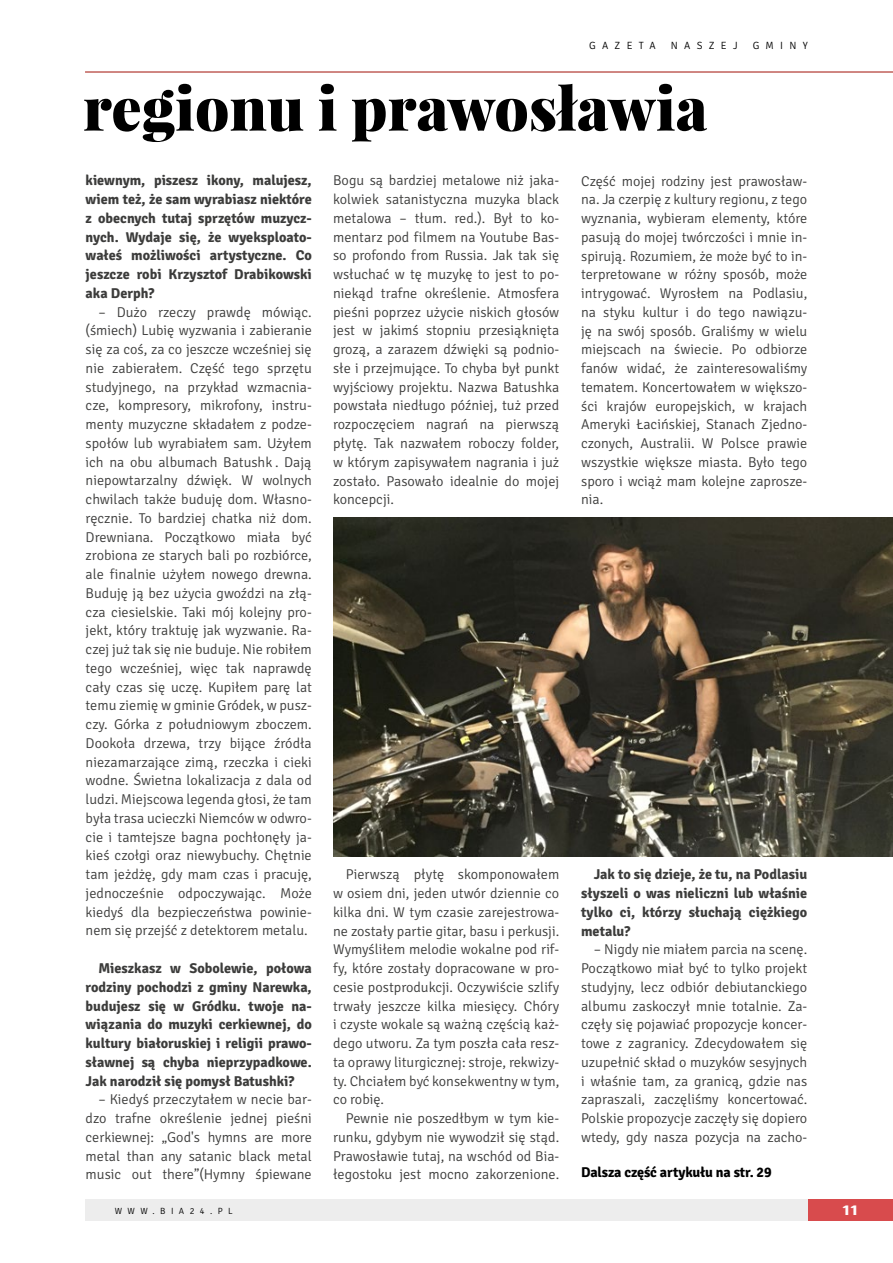
<style>
.page{position:relative;width:893px;height:1263px;background:#fff}
.page>*{position:absolute;margin:0;border:0;box-sizing:border-box;transform-origin:0 0}
.t1{font:900 60px "Playfair Display";color:#000}
.t2{font:300 14.25px/18.8px "Signika";color:#3c3c3b;text-align:justify}
.t3{font:700 14.25px/18.8px "Signika";color:#3c3c3b;text-align:justify}
.t4{font:700 14.25px "Signika";letter-spacing:-.01em;color:#000}
.t5{font:800 13.5px "Costa Ptf";color:#fff}
.t6{font:300 10.5px "Signika";letter-spacing:.6em;color:#000}
.t7{font:300 9px "Signika";letter-spacing:.6em;color:#000}
</style>
<div class="page">
<div style="left:85px;top:1199px;width:750px;height:21px;background:#ededed"></div>
<div style="left:808px;top:1199px;width:85px;height:21px;background:#d84b4d"></div>
<hr style="left:85px;top:72px;width:808px;height:1px;background:#a11007">
<img style="left:333px;top:518px;width:560px;height:339px">
<p class="t6" style="left:589px;top:40px;width:68px">gazeta</p>
<p class="t6" style="left:671px;top:40px;width:68px">naszej</p>
<p class="t6" style="left:753px;top:40px;width:57px">gminy</p>
<h1 class="t1" style="left:83px;top:70px;width:626px">regionu i prawosławia</h1>
<p class="t3" style="left:86px;top:171px;width:228px">kiewnym, piszesz ikony, malujesz, wiem też, że sam wyrabiasz niektóre z obecnych tutaj sprzętów muzycz&shy;nych. Wydaje się, że wyeksploato&shy;wałeś możliwości artystyczne. Co jeszcze robi Krzysztof Drabikowski aka Derph?</p>
<p class="t2" style="left:86px;top:303px;width:228px;text-indent:13px">– Dużo rzeczy prawdę mówiąc. (śmiech) Lubię wyzwania i zabieranie się za coś, za co jeszcze wcześniej się nie zabierałem. Część tego sprzętu studyjnego, na przykład wzmacnia&shy;cze, kompresory, mikrofony, instru&shy;menty muzyczne składałem z podze&shy;społów lub wyrabiałem sam. Użyłem ich na obu albumach Batushk . Dają niepowtarzalny dźwięk. W wolnych chwilach także buduję dom. Własno&shy;ręcznie. To bardziej chatka niż dom.<br>Drewniana. Początkowo miała być zrobiona ze starych bali po rozbiórce, ale finalnie użyłem nowego drewna.<br>Buduję ją bez użycia gwoździ na złą&shy;cza ciesielskie. Taki mój kolejny pro&shy;jekt, który traktuję jak wyzwanie. Ra&shy;czej już tak się nie buduje. Nie robiłem tego wcześniej, więc tak naprawdę cały czas się uczę. Kupiłem parę lat temu ziemię w gminie Gródek, w pusz&shy;czy. Górka z południowym zboczem.<br>Dookoła drzewa, trzy bijące źródła niezamarzające zimą, rzeczka i cieki wodne. Świetna lokalizacja z dala od ludzi. Miejscowa legenda głosi, że tam była trasa ucieczki N iemców w odwro&shy;cie i tamtejsze bagna pochłonęły ja&shy;kieś czołgi oraz niewybuchy. Chętnie tam jeżdżę, gdy mam czas i pracuję, jednocześnie odpoczywając. Może kiedyś dla bezpieczeństwa powinie&shy;nem się przejść z detektorem metalu.</p>
<p class="t3" style="left:86px;top:959px;width:228px;text-indent:13px">Mieszkasz w Sobolewie, połowa rodziny pochodzi z gminy Narewka, budujesz się w Gródku. twoje na&shy;wiązania do muzyki cerkiewnej, do kultury białoruskiej i religii prawo&shy;sławnej są chyba nieprzypadkowe.<br>Jak narodził się pomysł Batushki?</p>
<p class="t2" style="left:86px;top:1090px;width:228px;text-indent:13px">– Kiedyś przeczytałem w necie bar&shy;dzo trafne określenie jednej pieśni cerkiewnej: „God's hymns are more metal than any satanic black metal music out there”(Hymny śpiewane</p>
<p class="t2" style="left:333px;top:172px;width:228px">Bogu są bardziej metalowe niż jaka&shy;kolwiek satanistyczna muzyka black metalowa – tłum. red.). Był to ko&shy;mentarz pod filmem na Youtube Bas&shy;so profondo from Russia. Jak tak się wsłuchać w tę muzykę to jest to po&shy;niekąd trafne określenie. Atmosfera pieśni poprzez użycie niskich głosów jest w jakimś stopniu przesiąknięta grozą, a zarazem dźwięki są podnio&shy;słe i przejmujące. To chyba był punkt wyjściowy projektu. N azwa Batushka powstała niedługo później, tuż przed rozpoczęciem nagrań na pierwszą płytę. Tak nazwałem roboczy folder, w którym zapisywałem nagrania i już zostało. Pasowało idealnie do mojej koncepcji.</p>
<p class="t2" style="left:581px;top:172px;width:228px">Część mojej rodziny jest prawosław&shy;na. Ja czerpię z kultury regionu, z tego wyznania, wybieram elementy, które pasują do mojej twórczości i mnie in&shy;spirują. Rozumiem, że może być to in&shy;terpretowane w różny sposób, może intrygować. Wyrosłem na Podlasiu, na styku kultur i do tego nawiązu&shy;ję na swój sposób. Graliśmy w wielu miejscach na świecie. Po odbiorze fanów widać, że zainteresowaliśmy tematem. Koncertowałem w większo&shy;ści krajów europejskich, w krajach Ameryki Łacińskiej, Stanach Zjedno&shy;czonych, Australii. W Polsce prawie wszystkie większe miasta. Było tego sporo i wciąż mam kolejne zaprosze&shy;nia.</p>
<p class="t2" style="left:333px;top:865px;width:228px;text-indent:13px">Pierwszą płytę skomponowałem w osiem dni, jeden utwór dziennie co kilka dni. W tym czasie zarejestrowa&shy;ne zostały partie gitar, basu i perkusji.<br>Wymyśliłem melodie wokalne pod rif&shy;fy, które zostały dopracowane w pro&shy;cesie postprodukcji. Oczywiście szlify trwały jeszcze kilka miesięcy. Chóry i czyste wokale są ważną częścią każ&shy;dego utworu. Za tym poszła cała resz&shy;ta oprawy liturgicznej: stroje, rekwizy&shy;ty. Chciałem być konsekwentny w tym, co robię.</p>
<p class="t2" style="left:333px;top:1109px;width:228px;text-indent:13px">Pewnie nie poszedłbym w tym kie&shy;runku, gdybym nie wywodził się stąd.<br>Prawosławie tutaj, na wschód od Bia&shy;łegostoku jest mocno zakorzenione.</p>
<p class="t3" style="left:581px;top:865px;width:228px;text-indent:13px">Jak to się dzieje, że tu, na Podlasiu słyszeli o was nieliczni lub właśnie tylko ci, którzy słuchają ciężkiego metalu?</p>
<p class="t2" style="left:581px;top:940px;width:228px;text-indent:13px">– Nigdy nie miałem parcia na scenę.<br>Początkowo miał być to tylko projekt studyjny, lecz odbiór debiutanckiego albumu zaskoczył mnie totalnie. Za&shy;częły się pojawiać propozycje koncer&shy;towe z zagranicy. Zdecydowałem się uzupełnić skład o muzyków sesyjnych i właśnie tam, za granicą, gdzie nas zapraszali, zaczęliśmy koncertować.<br>Polskie propozycje zaczęły się dopiero wtedy, gdy nasza pozycja na zacho-</p>
<p class="t4" style="left:581px;top:1163px;width:192px">Dalsza część artykułu na str. 29</p>
<p class="t7" style="left:115px;top:1206px;width:119px">www.bia24.pl</p>
<p class="t5" style="left:843px;top:1202px;width:17px">11</p>
</div>
